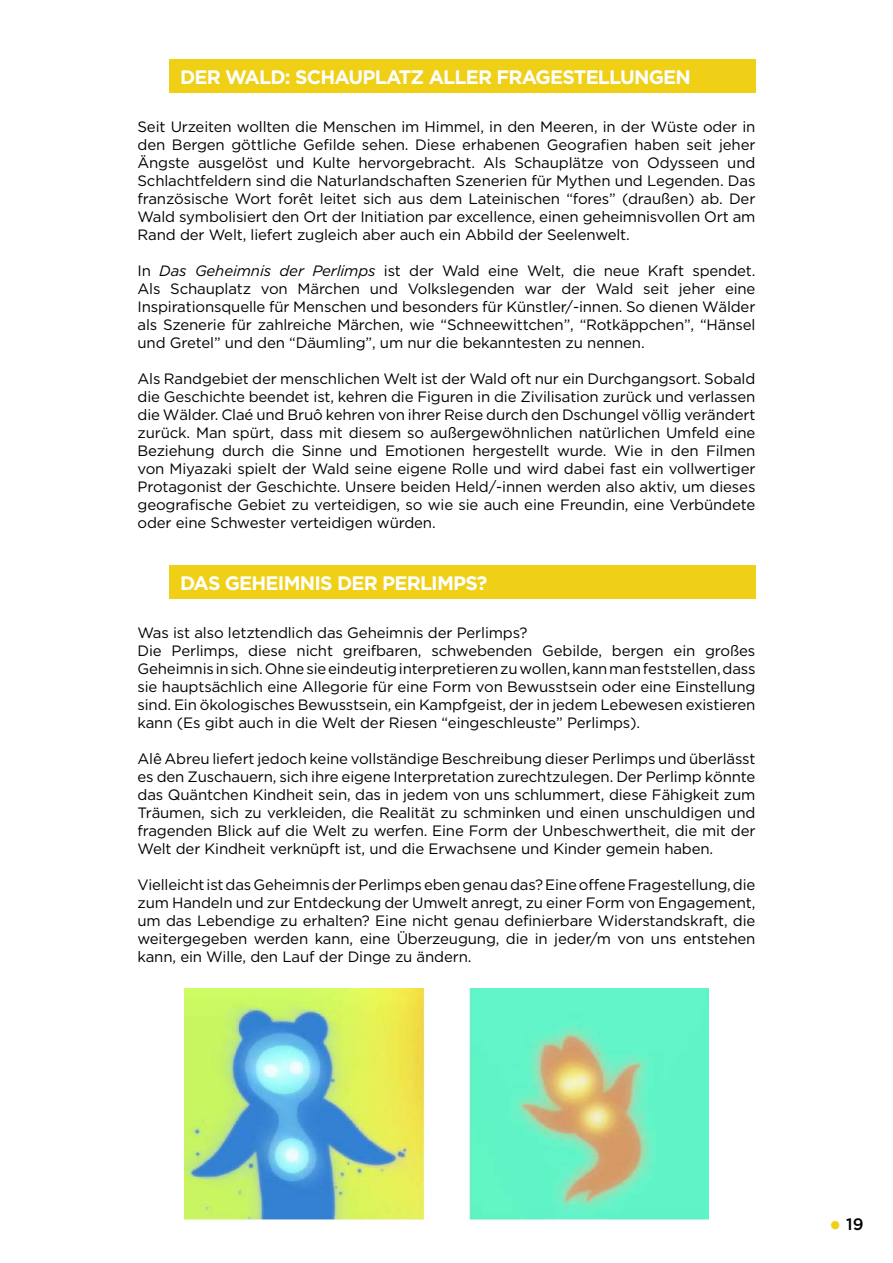
<style>
.page{position:relative;width:893px;height:1263px;background:#fff}
.page>*{position:absolute;margin:0;border:0;box-sizing:border-box;transform-origin:0 0}
.t1{font:700 19.5px "Gotham";letter-spacing:-.04em;color:#fff}
.t2{font:500 16.5px "Gotham";color:#000}
.t3{font:15px/18px "Gotham";letter-spacing:-.01em;color:#000;text-align:justify}
.s1{font-style:italic}
.s2{font-family:"Minion Pro";font-weight:400;font-size:31.5px;color:#f0cf17}
</style>
<div class="page">
<div style="left:169px;top:60px;width:586px;height:33px;background:#f0cf17"></div>
<div style="left:169px;top:566px;width:586px;height:33px;background:#f0cf17"></div>
<img style="left:185px;top:989px;width:523px;height:231px">
<h1 class="t1" style="left:180px;top:65px;width:512px">DER WALD: SCHAUPLATZ ALLER FRAGESTELLUNGEN</h1>
<p class="t3" style="left:138px;top:118px;width:619px">Seit Urzeiten wollten die Menschen im Himmel, in den Meeren, in der Wüste oder in den Bergen göttliche Gefilde sehen. Diese erhabenen Geografien haben seit jeher Ängste ausgelöst und Kulte hervorgebracht. Als Schauplätze von Odysseen und Schlachtfeldern sind die Naturlandschaften Szenerien für Mythen und Legenden. Das französische Wort forêt leitet sich aus dem Lateinischen “fores” (draußen) ab. Der Wald symbolisiert den Ort der Initiation par excellence, einen geheimnisvollen Ort am Rand der Welt, liefert zugleich aber auch ein Abbild der Seelenwelt.</p>
<p class="t3" style="left:138px;top:262px;width:619px">In <span class="s1">Das Geheimnis der Perlimps</span> ist der Wald eine Welt, die neue Kraft spendet.<br>Als Schauplatz von Märchen und Volkslegenden war der Wald seit jeher eine Inspirationsquelle für Menschen und besonders für Künstler/-innen. So dienen Wälder als Szenerie für zahlreiche Märchen, wie “Schneewittchen”, “Rotkäppchen”, “Hänsel und Gretel” und den “Däumling”, um nur die bekanntesten zu nennen.</p>
<p class="t3" style="left:138px;top:370px;width:619px">Als Randgebiet der menschlichen Welt ist der Wald oft nur ein Durchgangsort. Sobald die Geschichte beendet ist, kehren die Figuren in die Zivilisation zurück und verlassen die Wälder. Claé und Bruô kehren von ihrer Reise durch den Dschungel völlig verändert zurück. Man spürt, dass mit diesem so außergewöhnlichen natürlichen Umfeld eine Beziehung durch die Sinne und Emotionen hergestellt wurde. Wie in den Filmen von Miyazaki spielt der Wald seine eigene Rolle und wird dabei fast ein vollwertiger Protagonist der Geschichte. Unsere beiden Held/-innen werden also aktiv, um dieses geografische Gebiet zu verteidigen, so wie sie auch eine Freundin, eine Verbündete oder eine Schwester verteidigen würden.</p>
<h1 class="t1" style="left:180px;top:571px;width:309px">DAS GEHEIMNIS DER PERLIMPS?</h1>
<p class="t3" style="left:138px;top:624px;width:619px;text-align:left">Was ist also letztendlich das Geheimnis der Perlimps?<br>Die Perlimps, diese nicht greifbaren, schwebenden Gebilde, bergen ein großes Geheimnis in sich. Ohne sie eindeutig interpretieren zu wollen, kann man feststellen, dass sie hauptsächlich eine Allegorie für eine Form von Bewusstsein oder eine Einstellung sind. Ein ökologisches Bewusstsein, ein Kampfgeist, der in jedem Lebewesen existieren kann (Es gibt auch in die Welt der Riesen “eingeschleuste” Perlimps).</p>
<p class="t3" style="left:138px;top:750px;width:619px">Alê Abreu liefert jedoch keine vollständige Beschreibung dieser Perlimps und überlässt es den Zuschauern, sich ihre eigene Interpretation zurechtzulegen. Der Perlimp könnte das Quäntchen Kindheit sein, das in jedem von uns schlummert, diese Fähigkeit zum Träumen, sich zu verkleiden, die Realität zu schminken und einen unschuldigen und fragenden Blick auf die Welt zu werfen. Eine Form der Unbeschwertheit, die mit der Welt der Kindheit verknüpft ist, und die Erwachsene und Kinder gemein haben.</p>
<p class="t3" style="left:138px;top:876px;width:619px">Vielleicht ist das Geheimnis der Perlimps eben genau das? Eine offene Fragestellung, die zum Handeln und zur Entdeckung der Umwelt anregt, zu einer Form von Engagement, um das Lebendige zu erhalten? Eine nicht genau definierbare Widerstandskraft, die weitergegeben werden kann, eine Überzeugung, die in jeder/m von uns entstehen kann, ein Wille, den Lauf der Dinge zu ändern.</p>
<p class="t2" style="left:829px;top:1215px;width:36px"><span class="s2">•</span> 19</p>
</div>
